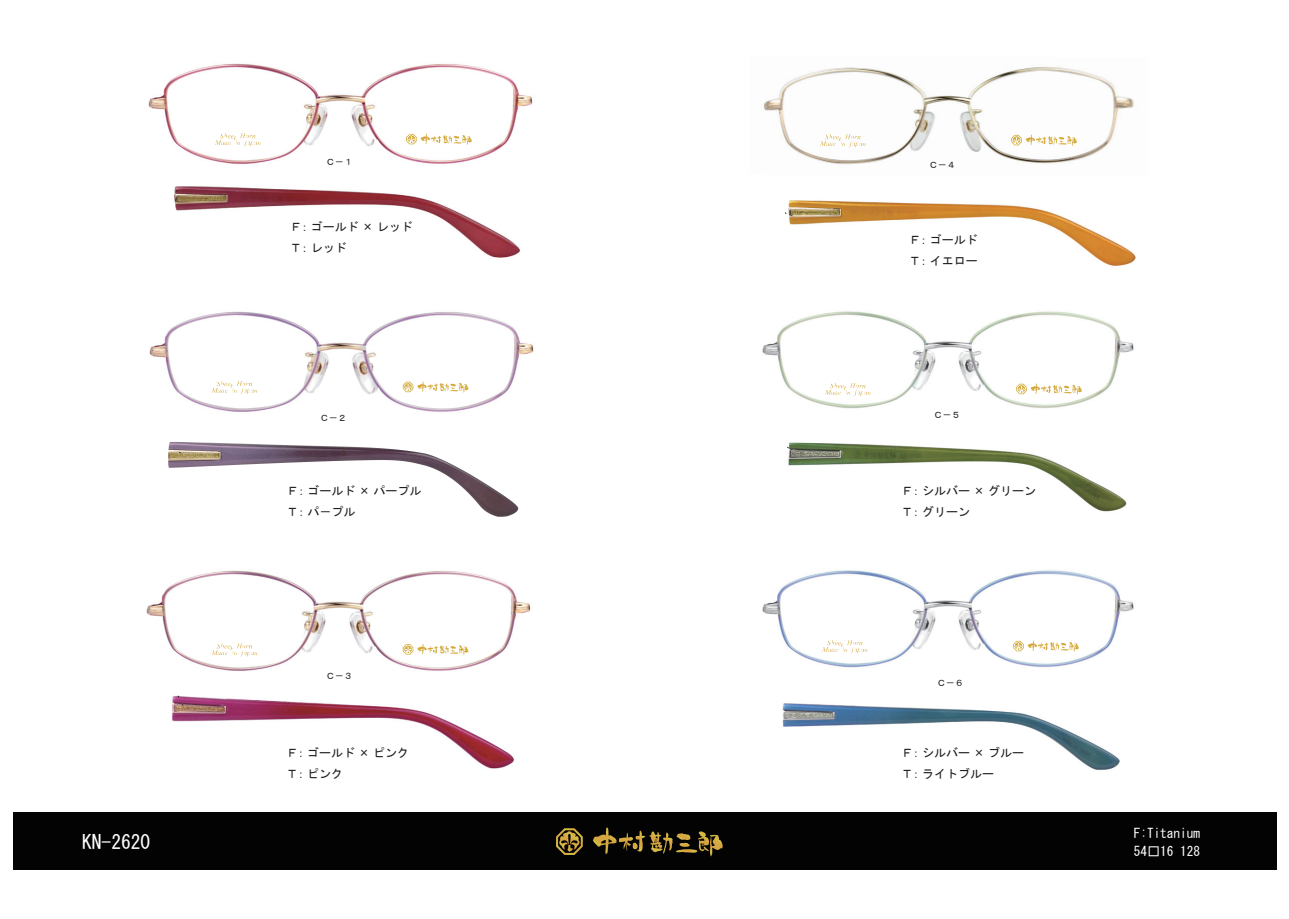
<style>
.page{position:relative;width:1289px;height:919px;background:#fff}
.page>*{position:absolute;margin:0;border:0;box-sizing:border-box;transform-origin:0 0}
.t1{font:19.5px "MS Gothic";color:#fff}
.t2{font:13.2px/17.2px "MS Gothic";color:#fff}
.t3{font:12px/21px "MS Gothic";color:#231f20}
.t4{font:9px "MS Gothic";color:#231f20}
</style>
<div class="page">
<img style="left:146px;top:570px;width:385px;height:101px">
<img style="left:149px;top:311px;width:385px;height:101px">
<img style="left:148px;top:63px;width:385px;height:101px">
<img style="left:762px;top:570px;width:372px;height:98px">
<img style="left:764px;top:67px;width:370px;height:98px">
<img style="left:762px;top:311px;width:372px;height:98px">
<img style="left:168px;top:442px;width:351px;height:75px">
<img style="left:174px;top:186px;width:346px;height:72px">
<img style="left:786px;top:200px;width:350px;height:66px">
<img style="left:782px;top:703px;width:338px;height:67px">
<img style="left:787px;top:442px;width:340px;height:70px">
<img style="left:172px;top:696px;width:342px;height:73px">
<div style="left:13px;top:812px;width:1263px;height:57px;background:#030303"></div>
<svg style="left:556px;top:828px;width:27px;height:26px"></svg>
<svg style="left:710px;top:835px;width:5px;height:11px"></svg>
<svg style="left:593px;top:827px;width:14px;height:18px"></svg>
<svg style="left:619px;top:830px;width:24px;height:21px"></svg>
<svg style="left:649px;top:831px;width:17px;height:22px"></svg>
<svg style="left:676px;top:831px;width:28px;height:21px"></svg>
<svg style="left:406px;top:134px;width:63px;height:10px"></svg>
<svg style="left:215px;top:133px;width:45px;height:13px"></svg>
<svg style="left:1011px;top:135px;width:63px;height:10px"></svg>
<svg style="left:820px;top:134px;width:45px;height:13px"></svg>
<svg style="left:1016px;top:383px;width:63px;height:11px"></svg>
<svg style="left:825px;top:383px;width:45px;height:13px"></svg>
<svg style="left:1013px;top:640px;width:63px;height:11px"></svg>
<svg style="left:822px;top:640px;width:45px;height:13px"></svg>
<svg style="left:403px;top:381px;width:62px;height:11px"></svg>
<svg style="left:211px;top:381px;width:46px;height:13px"></svg>
<svg style="left:403px;top:644px;width:62px;height:10px"></svg>
<svg style="left:211px;top:643px;width:46px;height:13px"></svg>
<p class="t4" style="left:326px;top:157px;width:28px">Ｃ－１</p>
<p class="t4" style="left:928px;top:160px;width:28px">Ｃ－４</p>
<p class="t3" style="left:290px;top:216px;width:125px">Ｆ：ゴールド × レッド<br>Ｔ：レッド</p>
<p class="t4" style="left:320px;top:413px;width:28px">Ｃ－２</p>
<p class="t3" style="left:286px;top:480px;width:137px">Ｆ：ゴールド × パープル<br>Ｔ：パ－プル</p>
<p class="t4" style="left:326px;top:670px;width:28px">Ｃ－３</p>
<p class="t3" style="left:286px;top:742px;width:124px">Ｆ：ゴールド × ピンク<br>Ｔ：ピンク</p>
<p class="t3" style="left:908px;top:229px;width:70px">Ｆ：ゴールド<br>Ｔ：イエロー</p>
<p class="t4" style="left:933px;top:410px;width:28px">Ｃ－５</p>
<p class="t3" style="left:901px;top:480px;width:136px">Ｆ：シルバー × グリーン<br>Ｔ：グリーン</p>
<p class="t4" style="left:936px;top:678px;width:28px">Ｃ－６</p>
<p class="t3" style="left:901px;top:742px;width:124px">Ｆ：シルバー × ブルー<br>Ｔ：ライトブルー</p>
<h1 class="t1" style="left:82px;top:832px;width:70px">KN-2620</h1>
<p class="t2" style="left:1133px;top:824px;width:68px">F:Titanium<br>54□16 128</p>
</div>
